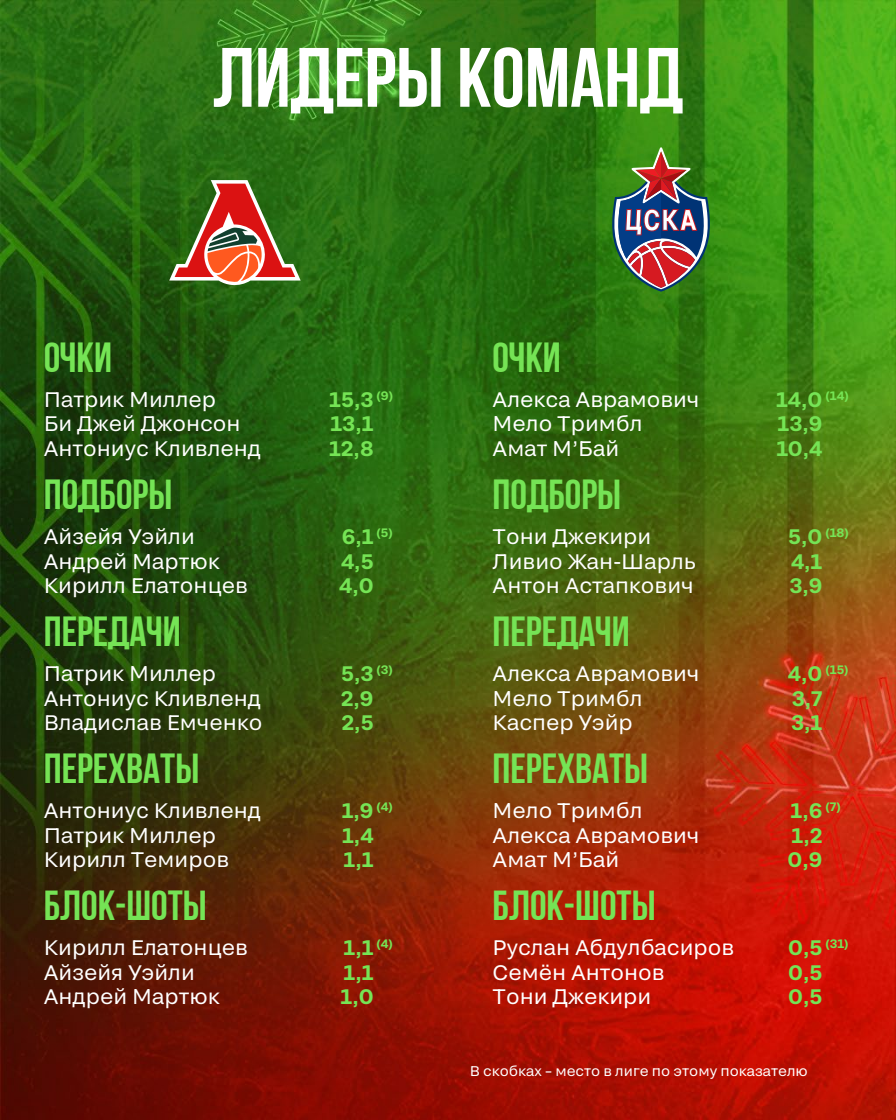
<style>
.page{position:relative;width:896px;height:1120px;background:#fff}
.page>*{position:absolute;margin:0;border:0;box-sizing:border-box;transform-origin:0 0}
.t1{font:84px "Bebas Neue Cyrillic";color:#fff}
.t2{font:42px "Bebas Neue Cyrillic";color:#75e455}
.t3{font:21px/24.5px "TRY Grtsk";color:#fff}
.t4{font:600 21px/24.5px "TRY Grtsk";color:#75e455;text-align:justify}
.t5{font:14px "TRY Grtsk";color:#fff}
.t6{font:600 12.25px "TRY Grtsk";color:#75e455}
</style>
<div class="page">
<img style="left:0;top:0;width:896px;height:1120px">
<svg style="left:169px;top:180px;width:132px;height:106px;background:#88693b"></svg>
<svg style="left:612px;top:147px;width:98px;height:145px;background:#656d58"></svg>
<h1 class="t1" style="left:213px;top:31px;width:472px">лидеры команд</h1>
<h2 class="t2" style="left:44px;top:334px;width:70px">очки</h2>
<h2 class="t2" style="left:493px;top:334px;width:70px">очки</h2>
<p class="t6" style="left:376px;top:388px;width:19px">(9)</p>
<p class="t6" style="left:825px;top:388px;width:25px">(14)</p>
<p class="t3" style="left:44px;top:387px;width:219px">Патрик Миллер<br>Би Джей Джонсон<br>Антониус Кливленд</p>
<p class="t3" style="left:493px;top:387px;width:208px">Алекса Аврамович<br>Мело Тримбл<br>Амат М’Бай</p>
<p class="t4" style="left:329px;top:387px;width:46px">15,3<br>13,1<br>12,8</p>
<p class="t4" style="left:776px;top:387px;width:48px">14,0<br>13,9<br>10,4</p>
<h2 class="t2" style="left:44px;top:471px;width:130px">подборы</h2>
<h2 class="t2" style="left:493px;top:471px;width:130px">подборы</h2>
<p class="t3" style="left:44px;top:524px;width:206px">Айзейя Уэйли<br>Андрей Мартюк<br>Кирилл Елатонцев</p>
<p class="t3" style="left:493px;top:524px;width:205px">Тони Джекири<br>Ливио Жан-Шарль<br>Антон Астапкович</p>
<p class="t6" style="left:376px;top:525px;width:18px">(5)</p>
<p class="t6" style="left:825px;top:525px;width:25px">(18)</p>
<p class="t4" style="left:339px;top:524px;width:36px">6,1<br>4,5<br>4,0</p>
<p class="t4" style="left:788px;top:524px;width:36px">5,0<br>4,1<br>3,9</p>
<h2 class="t2" style="left:44px;top:608px;width:139px">передачи</h2>
<h2 class="t2" style="left:493px;top:608px;width:139px">передачи</h2>
<p class="t6" style="left:376px;top:662px;width:18px">(3)</p>
<p class="t6" style="left:825px;top:662px;width:25px">(15)</p>
<p class="t3" style="left:44px;top:661px;width:220px">Патрик Миллер<br>Антониус Кливленд<br>Владислав Емченко</p>
<p class="t3" style="left:493px;top:661px;width:208px">Алекса Аврамович<br>Мело Тримбл<br>Каспер Уэйр</p>
<p class="t4" style="left:341px;top:661px;width:34px">5,3<br>2,9<br>2,5</p>
<p class="t4" style="left:788px;top:661px;width:36px">4,0<br>3,7<br>3,1</p>
<h2 class="t2" style="left:44px;top:745px;width:157px">перехваты</h2>
<h2 class="t2" style="left:493px;top:745px;width:157px">перехваты</h2>
<p class="t3" style="left:44px;top:798px;width:219px">Антониус Кливленд<br>Патрик Миллер<br>Кирилл Темиров</p>
<p class="t3" style="left:493px;top:798px;width:208px">Мело Тримбл<br>Алекса Аврамович<br>Амат М’Бай</p>
<p class="t6" style="left:376px;top:799px;width:18px">(4)</p>
<p class="t6" style="left:825px;top:799px;width:17px">(7)</p>
<p class="t4" style="left:342px;top:798px;width:33px">1,9<br>1,4<br>1,1</p>
<p class="t4" style="left:788px;top:798px;width:36px">1,6<br>1,2<br>0,9</p>
<h2 class="t2" style="left:44px;top:883px;width:165px">блок-шоты</h2>
<h2 class="t2" style="left:493px;top:883px;width:165px">блок-шоты</h2>
<p class="t3" style="left:44px;top:935px;width:206px">Кирилл Елатонцев<br>Айзейя Уэйли<br>Андрей Мартюк</p>
<p class="t3" style="left:493px;top:935px;width:243px">Руслан Абдулбасиров<br>Семён Антонов<br>Тони Джекири</p>
<p class="t6" style="left:376px;top:936px;width:18px">(4)</p>
<p class="t6" style="left:825px;top:936px;width:25px">(31)</p>
<p class="t4" style="left:341px;top:935px;width:35px">1,1<br>1,1<br>1,0</p>
<p class="t4" style="left:788px;top:935px;width:36px">0,5<br>0,5<br>0,5</p>
<p class="t5" style="left:470px;top:1063px;width:340px">В скобках – место в лиге по этому показателю</p>
</div>
